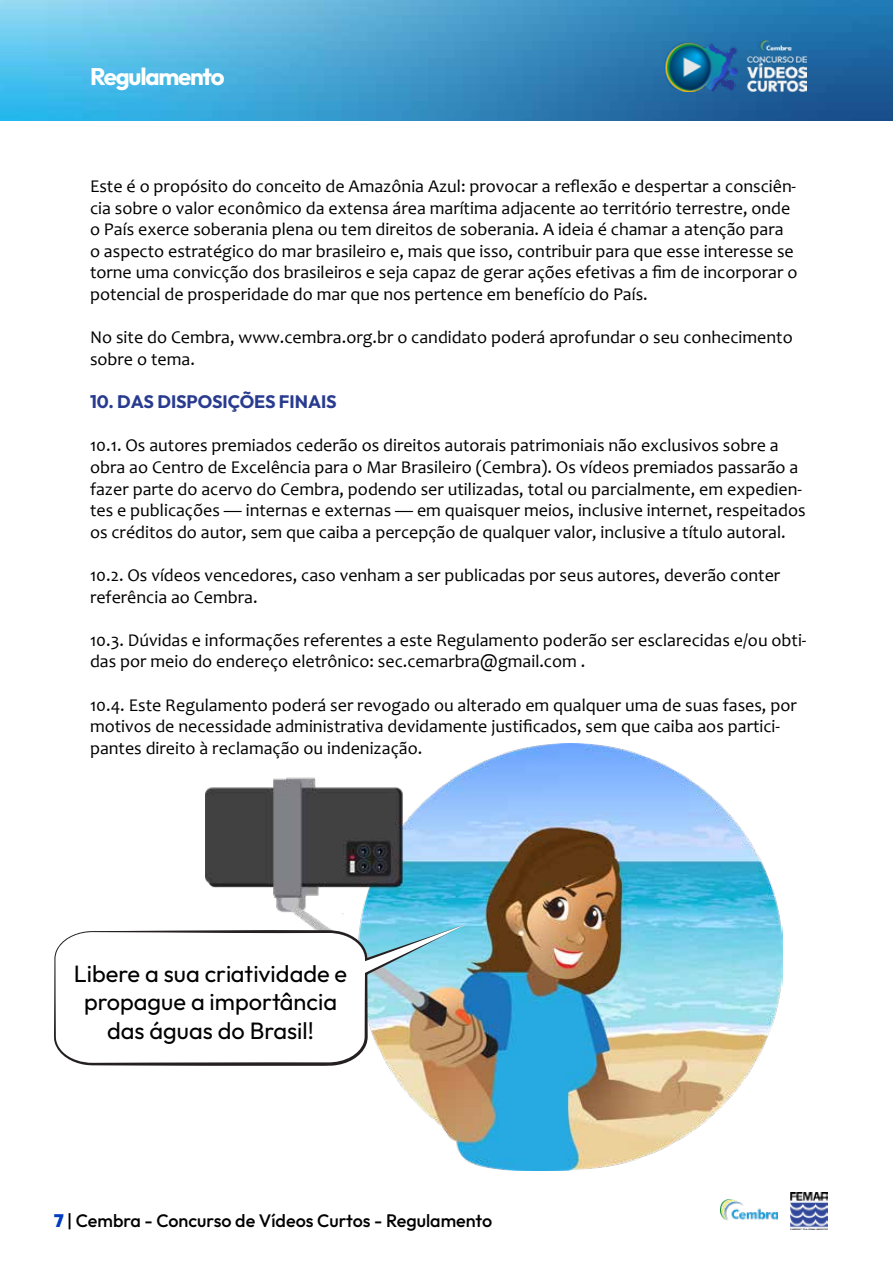
<style>
.page{position:relative;width:893px;height:1263px;background:#fff}
.page>*{position:absolute;margin:0;border:0;box-sizing:border-box;transform-origin:0 0}
.t1{font:700 24px "Outfit";letter-spacing:-.05em;color:#fff}
.t2{font:23.55px/28.3px "Outfit";color:#000;text-align:center}
.t3{font:18px/21.6px "Candara";color:#000}
.t4{font:500 18px "Outfit";color:#000}
.t5{font:700 18px "Outfit";color:#293b8f}
.s1{font-weight:900;color:#003dbf}
</style>
<div class="page">
<img style="left:0;top:0;width:893px;height:120px">
<img style="left:665px;top:41px;width:141px;height:50px">
<img style="left:720px;top:1200px;width:57px;height:21px">
<img style="left:790px;top:1193px;width:37px;height:36px">
<img style="left:205px;top:744px;width:578px;height:426px">
<svg style="left:54px;top:923px;width:414px;height:143px"></svg>
<h1 class="t1" style="left:90px;top:61px;width:136px">Regulamento</h1>
<p class="t3" style="left:90px;top:175px;width:709px">Este é o propósito do conceito de Amazônia Azul: provocar a reflexão e despertar a consciên&shy;cia sobre o valor econômico da extensa área marítima adjacente ao território terrestre, onde o País exerce soberania plena ou tem direitos de soberania. A ideia é chamar a atenção para o aspecto estratégico do mar brasileiro e, mais que isso, contribuir para que esse interesse se torne uma convicção dos brasileiros e seja capaz de gerar ações efetivas a fim de incorporar o potencial de prosperidade do mar que nos pertence em benefício do País.</p>
<p class="t3" style="left:90px;top:326px;width:704px">No site do Cembra, www.cembra.org.br o candidato poderá aprofundar o seu conhecimento sobre o tema.</p>
<p class="t5" style="left:90px;top:390px;width:248px">10. DAS DISPOSIÇÕES FINAIS</p>
<p class="t3" style="left:90px;top:434px;width:717px">10.1. Os autores premiados cederão os direitos autorais patrimoniais não exclusivos sobre a obra ao Centro de Excelência para o Mar Brasileiro (Cembra). Os vídeos premiados passarão a fazer parte do acervo do Cembra, podendo ser utilizadas, total ou parcialmente, em expedien&shy;tes e publicações — internas e externas — em quaisquer meios, inclusive internet, respeitados os créditos do autor, sem que caiba a percepção de qualquer valor, inclusive a título autoral.</p>
<p class="t3" style="left:90px;top:564px;width:692px">10.2. Os vídeos vencedores, caso venham a ser publicadas por seus autores, deverão conter referência ao Cembra.</p>
<p class="t3" style="left:90px;top:629px;width:718px">10.3. Dúvidas e informações referentes a este Regulamento poderão ser esclarecidas e/ou obti&shy;das por meio do endereço eletrônico: sec.cemarbra@gmail.com .</p>
<p class="t3" style="left:90px;top:694px;width:708px">10.4. Este Regulamento poderá ser revogado ou alterado em qualquer uma de suas fases, por motivos de necessidade administrativa devidamente justificados, sem que caiba aos partici&shy;pantes direito à reclamação ou indenização.</p>
<h2 class="t2" style="left:74px;top:960px;width:275px">Libere a sua criatividade e propague a importância das águas do Brasil!</h2>
<p class="t4" style="left:54px;top:1209px;width:440px"><span class="s1">7</span> | Cembra - Concurso de Vídeos Curtos - Regulamento</p>
</div>
